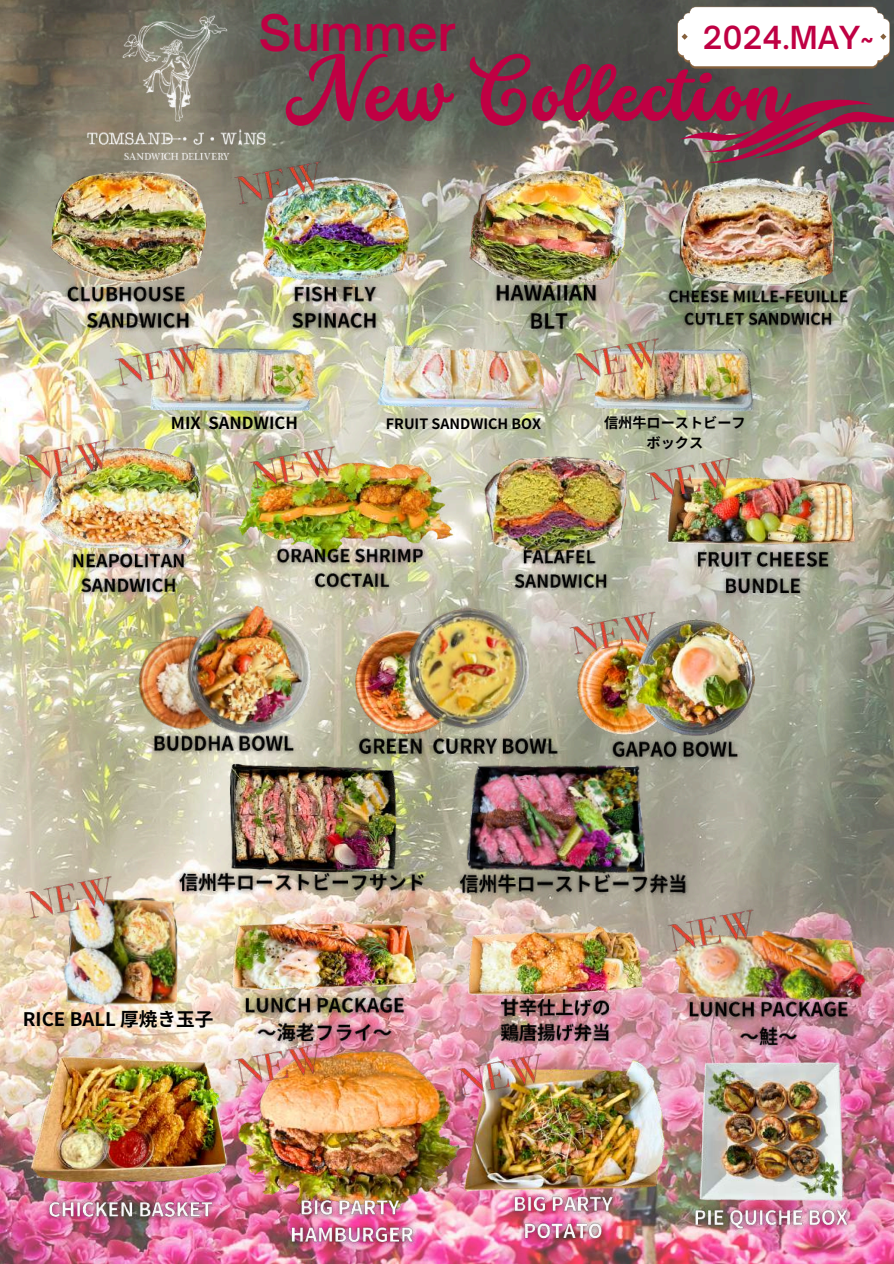
<style>
.page{position:relative;width:894px;height:1264px;background:#fff}
.page>*{position:absolute;margin:0;border:0;box-sizing:border-box;transform-origin:0 0}
.t1{font:800 74.85px "Stars Love Bottom";color:#bf0043}
.t2{font:600 48.15px "Open Sauce One";color:#bf0043}
.t3{font:600 30.45px "Open Sauce One";color:#bf0043}
.t4{font:700 18.75px "Noto Sans JP";color:#000}
.t5{font:700 16.65px "Noto Sans JP";color:#000}
.t6{font:700 14.25px "Noto Sans JP";color:#000}
.t7{font:700 14.1px/19.5px "Noto Sans JP";color:#000;text-align:center}
</style>
<div class="page">
<img style="left:0;top:0;width:893px;height:1263px">
<svg style="left:676px;top:90px;width:217px;height:78px;background:#6f4c54"></svg>
<img style="left:376px;top:340px;width:175px;height:72px">
<img style="left:25px;top:1048px;width:206px;height:136px">
<img style="left:697px;top:1057px;width:152px;height:144px">
<img style="left:226px;top:918px;width:196px;height:71px">
<img style="left:576px;top:664px;width:56px;height:71px">
<img style="left:352px;top:627px;width:50px;height:103px">
<img style="left:402px;top:602px;width:133px;height:128px">
<img style="left:462px;top:924px;width:185px;height:73px">
<img style="left:131px;top:626px;width:47px;height:118px">
<img style="left:178px;top:595px;width:140px;height:145px">
<img style="left:256px;top:167px;width:158px;height:117px">
<img style="left:41px;top:165px;width:169px;height:123px">
<img style="left:72px;top:0;width:209px;height:174px">
<img style="left:461px;top:169px;width:170px;height:125px">
<img style="left:677px;top:172px;width:161px;height:111px">
<img style="left:146px;top:345px;width:175px;height:69px">
<img style="left:591px;top:346px;width:162px;height:82px">
<img style="left:37px;top:436px;width:170px;height:123px">
<img style="left:632px;top:615px;width:121px;height:125px">
<img style="left:477px;top:452px;width:156px;height:107px">
<img style="left:234px;top:450px;width:222px;height:106px">
<img style="left:663px;top:471px;width:194px;height:78px">
<img style="left:223px;top:759px;width:178px;height:105px">
<img style="left:459px;top:755px;width:191px;height:110px">
<img style="left:670px;top:921px;width:200px;height:87px">
<img style="left:236px;top:1047px;width:225px;height:163px">
<img style="left:463px;top:1052px;width:204px;height:143px">
<svg style="left:677px;top:7px;width:212px;height:62px"></svg>
<img style="left:58px;top:896px;width:121px;height:112px">
<img style="left:41px;top:1193px;width:179px;height:33px">
<img style="left:237px;top:989px;width:174px;height:61px">
<img style="left:662px;top:283px;width:192px;height:49px">
<img style="left:492px;top:990px;width:125px;height:60px">
<img style="left:269px;top:540px;width:161px;height:55px">
<img style="left:505px;top:541px;width:110px;height:56px">
<img style="left:146px;top:727px;width:156px;height:33px">
<img style="left:351px;top:730px;width:216px;height:33px">
<img style="left:686px;top:1201px;width:170px;height:36px">
<img style="left:111px;top:340px;width:99px;height:55px">
<img style="left:603px;top:733px;width:143px;height:33px">
<img style="left:59px;top:278px;width:139px;height:59px">
<img style="left:486px;top:276px;width:119px;height:63px">
<img style="left:283px;top:278px;width:102px;height:59px">
<img style="left:66px;top:545px;width:125px;height:55px">
<img style="left:689px;top:543px;width:148px;height:59px">
<img style="left:680px;top:993px;width:175px;height:61px">
<img style="left:505px;top:1188px;width:116px;height:59px">
<img style="left:283px;top:1191px;width:138px;height:60px">
<img style="left:568px;top:335px;width:100px;height:56px">
<img style="left:231px;top:159px;width:99px;height:55px">
<img style="left:19px;top:437px;width:100px;height:55px">
<img style="left:245px;top:443px;width:99px;height:55px">
<img style="left:642px;top:454px;width:100px;height:56px">
<img style="left:565px;top:608px;width:100px;height:56px">
<img style="left:452px;top:1050px;width:100px;height:55px">
<img style="left:231px;top:1040px;width:99px;height:56px">
<img style="left:170px;top:864px;width:263px;height:36px">
<img style="left:451px;top:865px;width:243px;height:37px">
<img style="left:663px;top:906px;width:100px;height:55px">
<img style="left:22px;top:873px;width:99px;height:55px">
<h2 class="t2" style="left:258px;top:3px;width:199px">Summer</h2>
<h3 class="t3" style="left:702px;top:18px;width:175px">2024.MAY~</h3>
<h1 class="t1" style="left:286px;top:51px;width:500px">New Collection</h1>
<p class="t5" style="left:171px;top:409px;width:129px">MIX SANDWICH</p>
<p class="t6" style="left:386px;top:412px;width:157px">FRUIT SANDWICH BOX</p>
<p class="t7" style="left:604px;top:412px;width:143px">信州牛ローストビーフボックス</p>
<h3 class="t4" style="left:23px;top:1004px;width:191px">RICE BALL 厚焼き玉子</h3>
</div>
